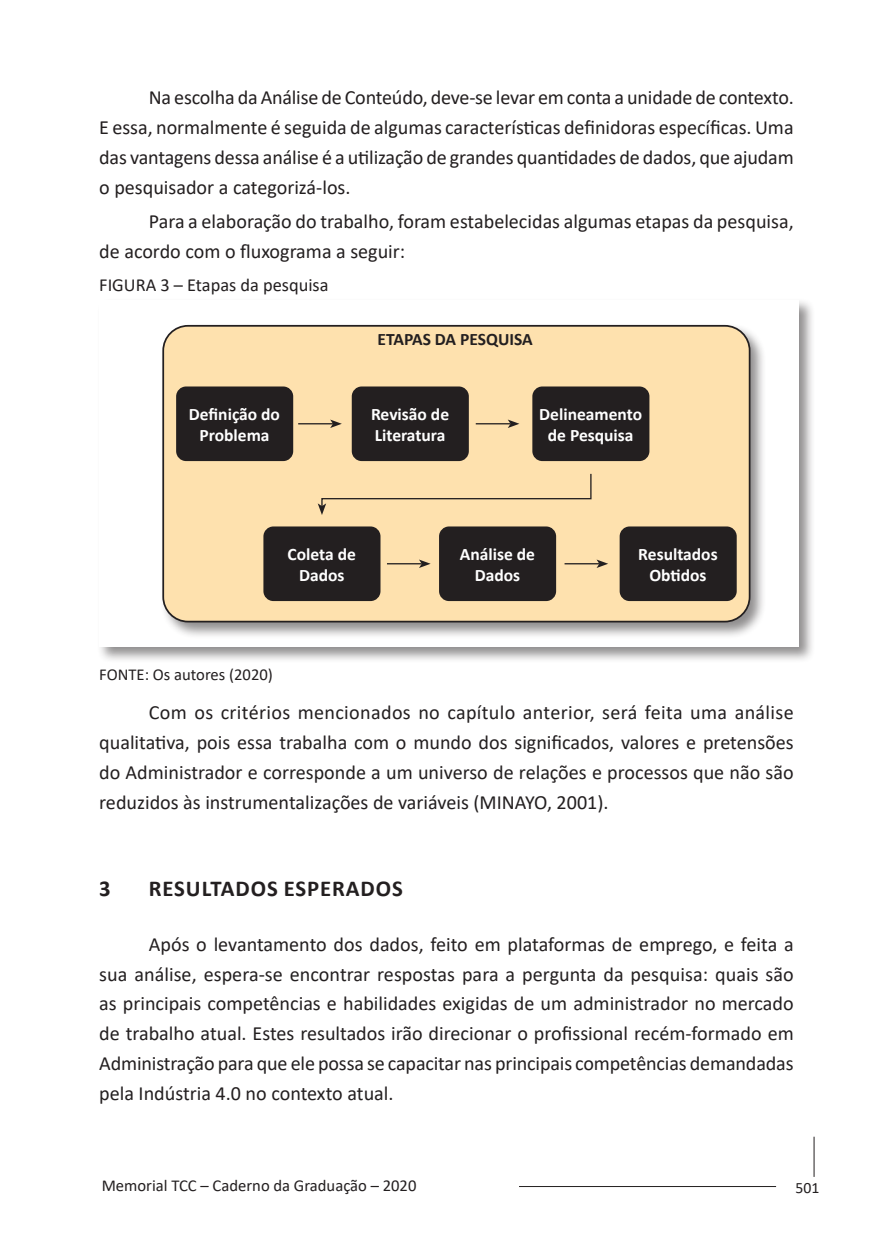
<style>
.page{position:relative;width:893px;height:1241px;background:#fff}
.page>*{position:absolute;margin:0;border:0;box-sizing:border-box;transform-origin:0 0}
.T1{font:700 22.75px "Calibri";letter-spacing:.04em;color:#231f20}
.PN{font:20.12px/29.8px "Calibri";color:#231f20;text-align:justify}
.Título_Tabela{font:18.38px "Calibri";color:#231f20}
.PN-2{font:700 17.5px/21px "Calibri";color:#fff;text-align:center}
.PN-3{font:700 17.5px "Calibri";color:#231f20}
.Fonte_Tabela{font:16.62px "Calibri";color:#231f20}
.t1{font:15.75px "Calibri";color:#231f20}
</style>
<div class="page">
<hr style="left:814px;top:1136px;width:1px;height:40px;background:#231f20">
<hr style="left:519px;top:1185px;width:257px;height:1px;background:#231f20">
<div style="left:97px;top:297px;width:718px;height:366px;background:#231f20;opacity:.5"></div>
<div style="left:99px;top:300px;width:700px;height:347px;background:#fff"></div>
<div style="left:160px;top:322px;width:607px;height:317px;background:#231f20;opacity:.5"></div>
<div style="left:163px;top:326px;width:587px;height:295px;background:#fee1ae;border-radius:25px"></div>
<div style="left:162px;top:325px;width:588px;height:297px;border:2px solid #231f20;border-radius:25px"></div>
<div style="left:176px;top:386px;width:117px;height:75px;background:#231f20;border-radius:10px"></div>
<div style="left:263px;top:526px;width:117px;height:75px;background:#231f20;border-radius:10px"></div>
<div style="left:352px;top:386px;width:117px;height:75px;background:#231f20;border-radius:10px"></div>
<div style="left:439px;top:526px;width:117px;height:75px;background:#231f20;border-radius:10px"></div>
<div style="left:532px;top:386px;width:117px;height:75px;background:#231f20;border-radius:10px"></div>
<div style="left:620px;top:526px;width:117px;height:75px;background:#231f20;border-radius:10px"></div>
<hr style="left:298px;top:423px;width:35px;height:1px;background:#231f20">
<svg style="left:330px;top:419px;width:12px;height:9px"></svg>
<hr style="left:387px;top:563px;width:35px;height:1px;background:#231f20">
<svg style="left:419px;top:559px;width:12px;height:9px"></svg>
<hr style="left:476px;top:423px;width:34px;height:1px;background:#231f20">
<svg style="left:508px;top:419px;width:11px;height:9px"></svg>
<hr style="left:565px;top:563px;width:34px;height:1px;background:#231f20">
<svg style="left:597px;top:559px;width:11px;height:9px"></svg>
<svg style="left:318px;top:473px;width:274px;height:42px"></svg>
<p class="PN" style="left:99px;top:82px;width:696px;text-indent:50px">Na escolha da Análise de Conteúdo, deve-se levar em conta a unidade de contexto.<br>E essa, normalmente é seguida de algumas características definidoras específicas. Uma das vantagens dessa análise é a utilização de grandes quantidades de dados, que ajudam o pesquisador a categorizá-los.</p>
<p class="PN" style="left:99px;top:206px;width:696px;text-indent:50px">Para a elaboração do trabalho, foram estabelecidas algumas etapas da pesquisa, de acordo com o fluxograma a seguir:</p>
<p class="Título_Tabela" style="left:99px;top:272px;width:231px">FIGURA 3 – Etapas da pesquisa</p>
<p class="PN-3" style="left:378px;top:326px;width:157px">ETAPAS DA PESQUISA</p>
<p class="PN-2" style="left:189px;top:403px;width:93px">Definição do<br>Problema</p>
<p class="PN-2" style="left:371px;top:403px;width:80px;text-align:left">Revisão de<br>Literatura</p>
<p class="PN-2" style="left:539px;top:403px;width:104px">Delineamento de Pesquisa</p>
<p class="PN-2" style="left:288px;top:543px;width:70px">Coleta de<br>Dados</p>
<p class="PN-2" style="left:460px;top:543px;width:77px">Análise de<br>Dados</p>
<p class="PN-2" style="left:638px;top:543px;width:81px">Resultados<br>Obtidos</p>
<p class="Fonte_Tabela" style="left:99px;top:662px;width:175px">FONTE: Os autores (2020)</p>
<p class="PN" style="left:99px;top:697px;width:696px;text-indent:50px">Com os critérios mencionados no capítulo anterior, será feita uma análise qualitativa, pois essa trabalha com o mundo dos significados, valores e pretensões do Administrador e corresponde a um universo de relações e processos que não são reduzidos às instrumentalizações de variáveis (MINAYO, 2001).</p>
<p class="T1" style="left:99px;top:872px;width:13px">3</p>
<p class="T1" style="left:149px;top:872px;width:256px">RESULTADOS ESPERADOS</p>
<p class="PN" style="left:99px;top:928px;width:696px;text-indent:50px">Após o levantamento dos dados, feito em plataformas de emprego, e feita a sua análise, espera-se encontrar respostas para a pergunta da pesquisa: quais são as principais competências e habilidades exigidas de um administrador no mercado de trabalho atual. Estes resultados irão direcionar o profissional recém-formado em Administração para que ele possa se capacitar nas principais competências demandadas pela Indústria 4.0 no contexto atual.</p>
<p class="Fonte_Tabela" style="left:102px;top:1173px;width:316px">Memorial TCC – Caderno da Graduação – 2020</p>
<p class="t1" style="left:795px;top:1176px;width:25px">501</p>
</div>
